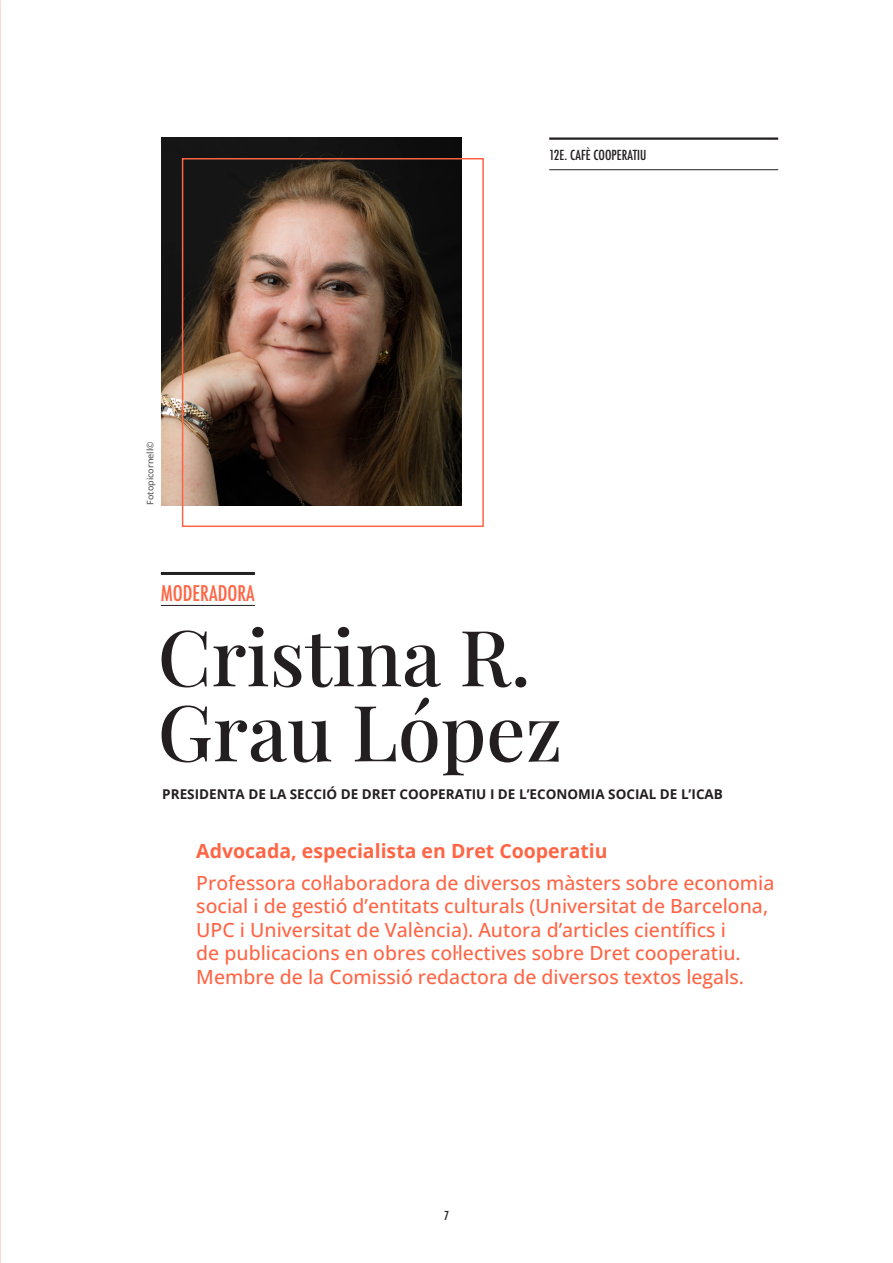
<style>
.page{position:relative;width:893px;height:1263px;background:#fff}
.page>*{position:absolute;margin:0;border:0;box-sizing:border-box;transform-origin:0 0}
.t1{font:500 77.55px/75px "Playfair Display";color:#231f20}
.t2{font:500 condensed 21px "Futura";color:#fe6545}
.t3{font:500 19.5px/23.4px "Open Sans";color:#fe6545}
.t4{font:700 19.5px "Open Sans";color:#fe6545}
.t5{font:700 13.5px "Open Sans";color:#231f20}
.t6{font:500 condensed 13.5px "Futura";color:#231f20}
.t7{font:500 condensed 12px "Futura";color:#231f20}
.t8{font:500 9px "Open Sans";color:#57585a}
</style>
<div class="page">
<hr style="left:549px;top:137px;width:229px;height:3px;background:#231f20">
<hr style="left:549px;top:169px;width:229px;height:1px;background:#231f20">
<hr style="left:161px;top:572px;width:94px;height:3px;background:#231f20">
<hr style="left:161px;top:605px;width:94px;height:1px;background:#231f20">
<img style="left:161px;top:137px;width:301px;height:368px">
<div style="left:182px;top:158px;width:302px;height:369px;border:2px solid #fe6545"></div>
<p class="t8" style="left:144px;top:505px;width:65px;rotate:-90deg">Fotopicornell©</p>
<p class="t2" style="left:161px;top:579px;width:96px">MODERADORA</p>
<p class="t6" style="left:549px;top:146px;width:99px">12E. CAFÈ COOPERATIU</p>
<h1 class="t1" style="left:158px;top:613px;width:406px">Cristina R.<br>Grau López</h1>
<p class="t5" style="left:162px;top:785px;width:562px">PRESIDENTA DE LA SECCIÓ DE DRET COOPERATIU I DE L’ECONOMIA SOCIAL DE L’ICAB</p>
<p class="t4" style="left:196px;top:837px;width:413px">Advocada, especialista en Dret Cooperatiu</p>
<p class="t3" style="left:196px;top:871px;width:580px">Professora col·laboradora de diversos màsters sobre economia social i de gestió d’entitats culturals (Universitat de Barcelona, UPC i Universitat de València). Autora d’articles científics i<br>de publicacions en obres col·lectives sobre Dret cooperatiu.<br>Membre de la Comissió redactora de diversos textos legals.</p>
<p class="t7" style="left:444px;top:1208px;width:6px">7</p>
</div>
